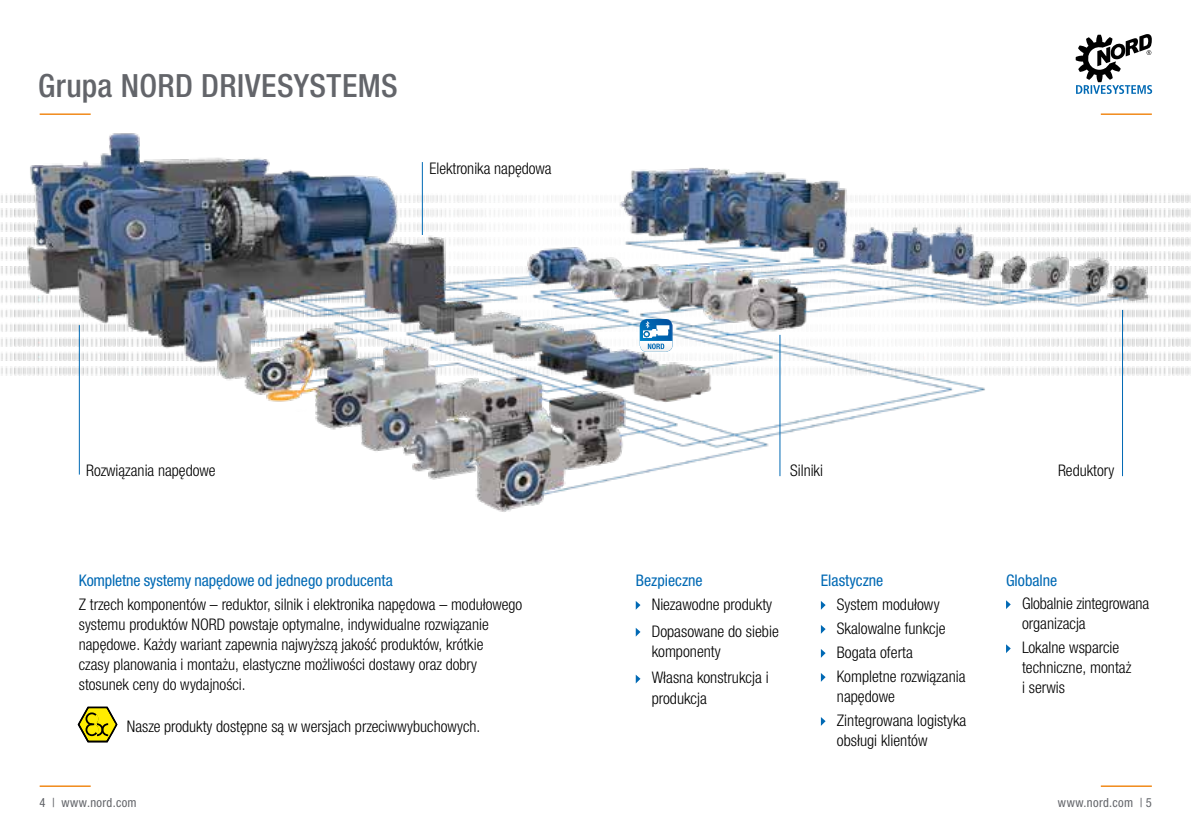
<style>
.page{position:relative;width:1191px;height:840px;background:#fff}
.page>*{position:absolute;margin:0;border:0;box-sizing:border-box;transform-origin:0 0}
.t1{font:500 condensed 32px "Helvetica Neue LTW1 G";letter-spacing:.01em;color:#63656a}
.t2{font:300 condensed 16px/20px "Helvetica Neue LTW1 G";color:#000}
.t3{font:condensed 16px "Helvetica Neue LTW1 G";color:#0069b4}
.t4{font:condensed 12.6px "Helvetica Neue LTW1 G";letter-spacing:.03em;color:#63656a}
</style>
<div class="page">
<hr style="left:40px;top:113px;width:51px;height:2px;background:#ef7d00">
<hr style="left:1100px;top:113px;width:51px;height:2px;background:#ef7d00">
<hr style="left:40px;top:785px;width:51px;height:1px;background:#ef7d00">
<hr style="left:1100px;top:785px;width:51px;height:1px;background:#ef7d00">
<svg style="left:1075px;top:34px;width:77px;height:60px"></svg>
<img style="left:1px;top:133px;width:1190px;height:379px">
<svg style="left:636px;top:601px;width:4px;height:8px"></svg>
<svg style="left:636px;top:628px;width:4px;height:8px"></svg>
<svg style="left:636px;top:675px;width:4px;height:8px"></svg>
<svg style="left:821px;top:601px;width:4px;height:8px"></svg>
<svg style="left:821px;top:625px;width:4px;height:8px"></svg>
<svg style="left:821px;top:649px;width:4px;height:8px"></svg>
<svg style="left:821px;top:673px;width:4px;height:8px"></svg>
<svg style="left:821px;top:717px;width:4px;height:8px"></svg>
<svg style="left:1006px;top:600px;width:4px;height:8px"></svg>
<svg style="left:1006px;top:644px;width:4px;height:8px"></svg>
<hr style="left:422px;top:162px;width:1px;height:73px;background:#0069b4">
<hr style="left:79px;top:325px;width:1px;height:149px;background:#0069b4">
<hr style="left:779px;top:334px;width:1px;height:142px;background:#0069b4">
<hr style="left:1122px;top:310px;width:1px;height:166px;background:#0069b4">
<svg style="left:77px;top:706px;width:41px;height:37px"></svg>
<img style="left:639px;top:319px;width:33px;height:32px">
<svg style="left:643px;top:321px;width:26px;height:28px"></svg>
<h1 class="t1" style="left:38px;top:66px;width:361px">Grupa NORD DRIVESYSTEMS</h1>
<p class="t2" style="left:429px;top:158px;width:124px">Elektronika napędowa</p>
<p class="t2" style="left:86px;top:460px;width:131px">Rozwiązania napędowe</p>
<p class="t2" style="left:790px;top:460px;width:34px">Silniki</p>
<p class="t2" style="left:1058px;top:460px;width:58px">Reduktory</p>
<p class="t3" style="left:79px;top:570px;width:315px">Kompletne systemy napędowe od jednego producenta</p>
<p class="t2" style="left:79px;top:594px;width:445px">Z trzech komponentów – reduktor, silnik i elektronika napędowa – modułowego systemu produktów NORD powstaje optymalne, indywidualne rozwiązanie napędowe. Każdy wariant zapewnia najwyższą jakość produktów, krótkie<br>czasy planowania i montażu, elastyczne możliwości dostawy oraz dobry stosunek ceny do wydajności.</p>
<p class="t2" style="left:127px;top:715px;width:355px">Nasze produkty dostępne są w wersjach przeciwwybuchowych.</p>
<p class="t4" style="left:40px;top:795px;width:99px">4 | www.nord.com</p>
<p class="t3" style="left:636px;top:570px;width:68px">Bezpieczne</p>
<p class="t2" style="left:652px;top:590px;width:129px;line-height:26.8px">Niezawodne produkty<br>Dopasowane do siebie</p>
<p class="t2" style="left:652px;top:637px;width:118px;line-height:26.8px">komponenty<br>Własna konstrukcja i</p>
<p class="t2" style="left:652px;top:687px;width:57px">produkcja</p>
<p class="t3" style="left:821px;top:570px;width:64px">Elastyczne</p>
<p class="t2" style="left:837px;top:592px;width:130px;line-height:24px">System modułowy<br>Skalowalne funkcje<br>Bogata oferta<br>Kompletne rozwiązania</p>
<p class="t2" style="left:837px;top:684px;width:131px;line-height:24px">napędowe<br>Zintegrowana logistyka</p>
<p class="t2" style="left:837px;top:730px;width:92px">obsługi klientów</p>
<p class="t3" style="left:1006px;top:570px;width:53px">Globalne</p>
<p class="t2" style="left:1022px;top:593px;width:129px">Globalnie zintegrowana organizacja</p>
<p class="t2" style="left:1022px;top:637px;width:111px">Lokalne wsparcie techniczne, montaż i serwis</p>
<p class="t4" style="left:1058px;top:795px;width:95px">www.nord.com | 5</p>
</div>
